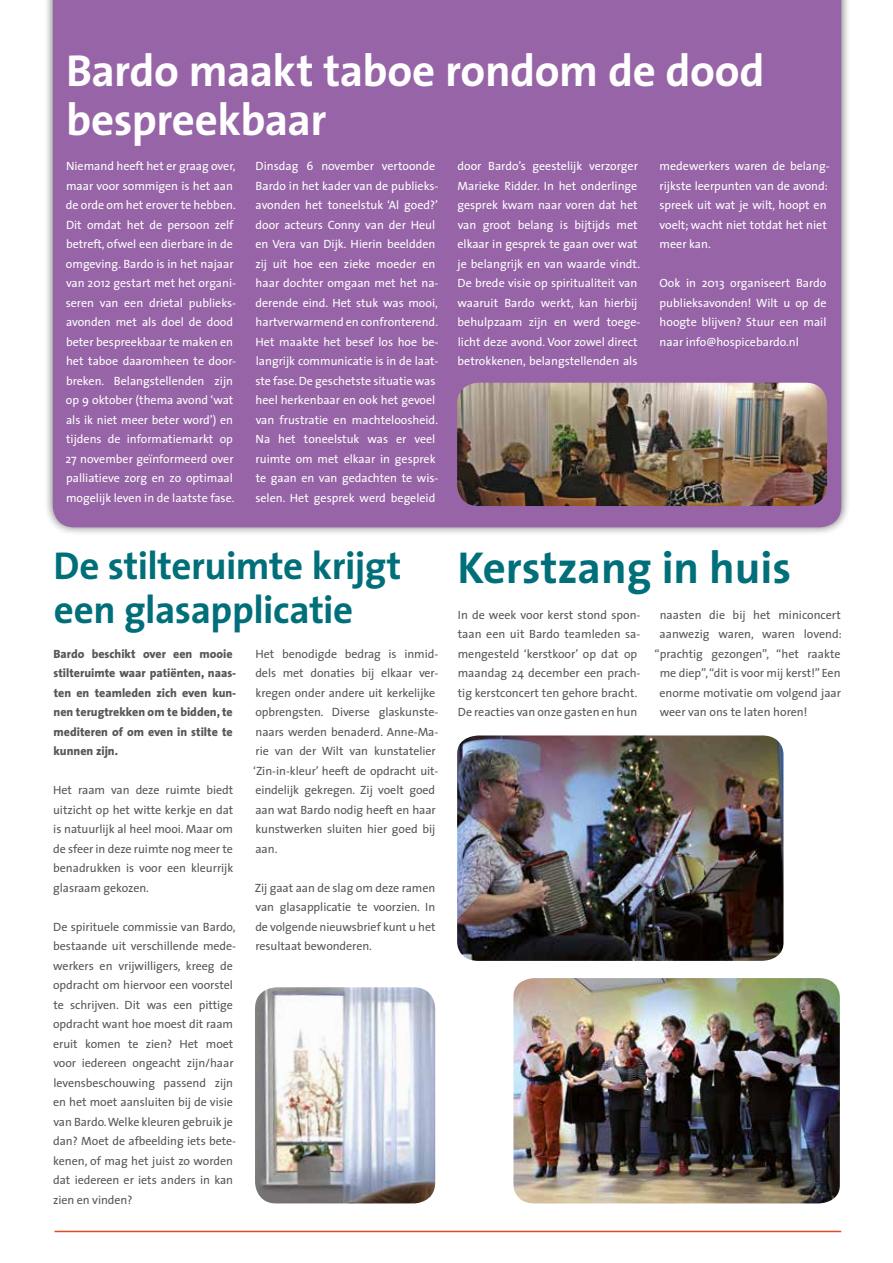
<style>
.page{position:relative;width:893px;height:1263px;background:#fff}
.page>*{position:absolute;margin:0;border:0;box-sizing:border-box;transform-origin:0 0}
.t1{font:700 45px/49.5px "The Sans";letter-spacing:-.01em;color:#fff}
.t2{font:700 45px "The Sans";color:#006f7a}
.t3{font:700 39px/43.5px "The Sans";letter-spacing:-.015em;color:#006f7a}
.t4{font:12px/19.5px "The Sans";color:#fff}
.t5{font:12px/19.5px "The Sans";letter-spacing:-.005em;color:#575756}
.t6{font:800 12px/19.5px "The Sans";color:#575756}
</style>
<div class="page">
<div style="left:44px;top:0;width:806px;height:537px;background:#000;opacity:.75"></div>
<div style="left:53px;top:0;width:788px;height:527px;background:#9765a7"></div>
<hr style="left:55px;top:1231px;width:786px;height:1px;background:#e5481d">
<img style="left:457px;top:383px;width:370px;height:123px">
<img style="left:255px;top:987px;width:180px;height:216px">
<img style="left:457px;top:735px;width:326px;height:226px">
<img style="left:513px;top:978px;width:327px;height:225px">
<h1 class="t1" style="left:66px;top:45px;width:700px">Bardo maakt taboe rondom de dood bespreekbaar</h1>
<p class="t4" style="left:255px;top:156px;width:185px">Dinsdag 6 november vertoonde<br>Bardo in het kader van de publieks&shy;avonden het toneelstuk ‘Al goed?’ door acteurs Conny van der Heul en Vera van Dijk. Hierin beeldden zij uit hoe een zieke moeder en haar dochter omgaan met het na&shy;derende eind. Het stuk was mooi, hartverwarmend en confronterend.<br>Het maakte het besef los hoe be&shy;langrijk communicatie is in de laat&shy;ste fase. De geschetste situatie was heel herkenbaar en ook het gevoel van frustratie en machteloosheid.<br>Na het toneelstuk was er veel ruimte om met elkaar in gesprek te gaan en van gedachten te wis&shy;selen. Het gesprek werd begeleid</p>
<p class="t4" style="left:457px;top:156px;width:185px">door Bardo’s geestelijk verzorger Marieke Ridder. In het onderlinge gesprek kwam naar voren dat het van groot belang is bijtijds met elkaar in gesprek te gaan over wat je belangrijk en van waarde vindt.<br>De brede visie op spiritualiteit van waaruit Bardo werkt, kan hierbij behulpzaam zijn en werd toege&shy;licht deze avond. Voor zowel direct betrokkenen, belangstellenden als</p>
<p class="t4" style="left:659px;top:156px;width:172px">medewerkers waren de belang&shy;rijkste leerpunten van de avond: spreek uit wat je wilt, hoopt en voelt; wacht niet totdat het niet meer kan.</p>
<p class="t4" style="left:65px;top:156px;width:172px">Niemand heeft het er graag over, maar voor sommigen is het aan de orde om het erover te hebben.<br>Dit omdat het de persoon zelf betreft, ofwel een dierbare in de omgeving. Bardo is in het najaar van 2012 gestart met het organi&shy;seren van een drietal publieks&shy;avonden met als doel de dood beter bespreekbaar te maken en het taboe daaromheen te door&shy;breken. Belangstellenden zijn op 9 oktober (thema avond ‘wat als ik niet meer beter word’) en tijdens de informatiemarkt op<br>27 november geïnformeerd over palliatieve zorg en zo optimaal mogelijk leven in de laatste fase.</p>
<p class="t4" style="left:659px;top:273px;width:169px;text-align:justify">Ook in 2013 organiseert Bardo publieksavonden! Wilt u op de hoogte blijven? Stuur een mail naar info@hospicebardo.nl</p>
<h2 class="t3" style="left:54px;top:543px;width:349px">De stilteruimte krijgt een glasapplicatie</h2>
<p class="t6" style="left:53px;top:644px;width:184px">Bardo beschikt over een mooie stilteruimte waar patiënten, naas&shy;ten en teamleden zich even kun&shy;nen terugtrekken om te bidden, te mediteren of om even in stilte te kunnen zijn.</p>
<p class="t5" style="left:53px;top:780px;width:182px;text-align:justify">Het raam van deze ruimte biedt uitzicht op het witte kerkje en dat is natuurlijk al heel mooi. Maar om de sfeer in deze ruimte nog meer te benadrukken is voor een kleurrijk glasraam gekozen.</p>
<p class="t5" style="left:53px;top:916px;width:185px">De spirituele commissie van Bardo, bestaande uit verschillende mede&shy;werkers en vrijwilligers, kreeg de opdracht om hiervoor een voorstel te schrijven. Dit was een pittige opdracht want hoe moest dit raam eruit komen te zien? Het moet voor iedereen ongeacht zijn/haar levensbeschouwing passend zijn en het moet aansluiten bij de visie van Bardo. Welke kleuren gebruik je dan? Moet de afbeelding iets bete&shy;kenen, of mag het juist zo worden dat iedereen er iets anders in kan zien en vinden?</p>
<p class="t5" style="left:253px;top:643px;width:187px">Het benodigde bedrag is inmid&shy;dels met donaties bij elkaar ver&shy;kregen onder andere uit kerkelijke opbrengsten. Diverse glaskunste&shy;naars werden benaderd. Anne-Ma&shy;rie van der Wilt van kunstatelier ‘Zin-in-kleur’ heeft de opdracht uit&shy;eindelijk gekregen. Zij voelt goed aan wat Bardo nodig heeft en haar kunstwerken sluiten hier goed bij aan.</p>
<p class="t5" style="left:255px;top:877px;width:182px;text-align:justify">Zij gaat aan de slag om deze ramen van glasapplicatie te voorzien. In de volgende nieuwsbrief kunt u het resultaat bewonderen.</p>
<h1 class="t2" style="left:458px;top:530px;width:335px">Kerstzang in huis</h1>
<p class="t5" style="left:458px;top:604px;width:184px">In de week voor kerst stond spon&shy;taan een uit Bardo teamleden sa&shy;mengesteld ‘kerstkoor’ op dat op maandag 24 december een prach&shy;tig kerstconcert ten gehore bracht.<br>De reacties van onze gasten en hun</p>
<p class="t5" style="left:660px;top:604px;width:183px">naasten die bij het miniconcert</p>
<p class="t5" style="left:659px;top:624px;width:184px">aanwezig waren, waren lovend:</p>
<p class="t5" style="left:654px;top:643px;width:188px">“prachtig gezongen”, “het raakte</p>
<p class="t5" style="left:660px;top:663px;width:182px">me diep”, “dit is voor mij kerst!” Een</p>
<p class="t5" style="left:659px;top:682px;width:183px">enorme motivatie om volgend jaar</p>
<p class="t5" style="left:660px;top:702px;width:149px">weer van ons te laten horen!</p>
</div>
